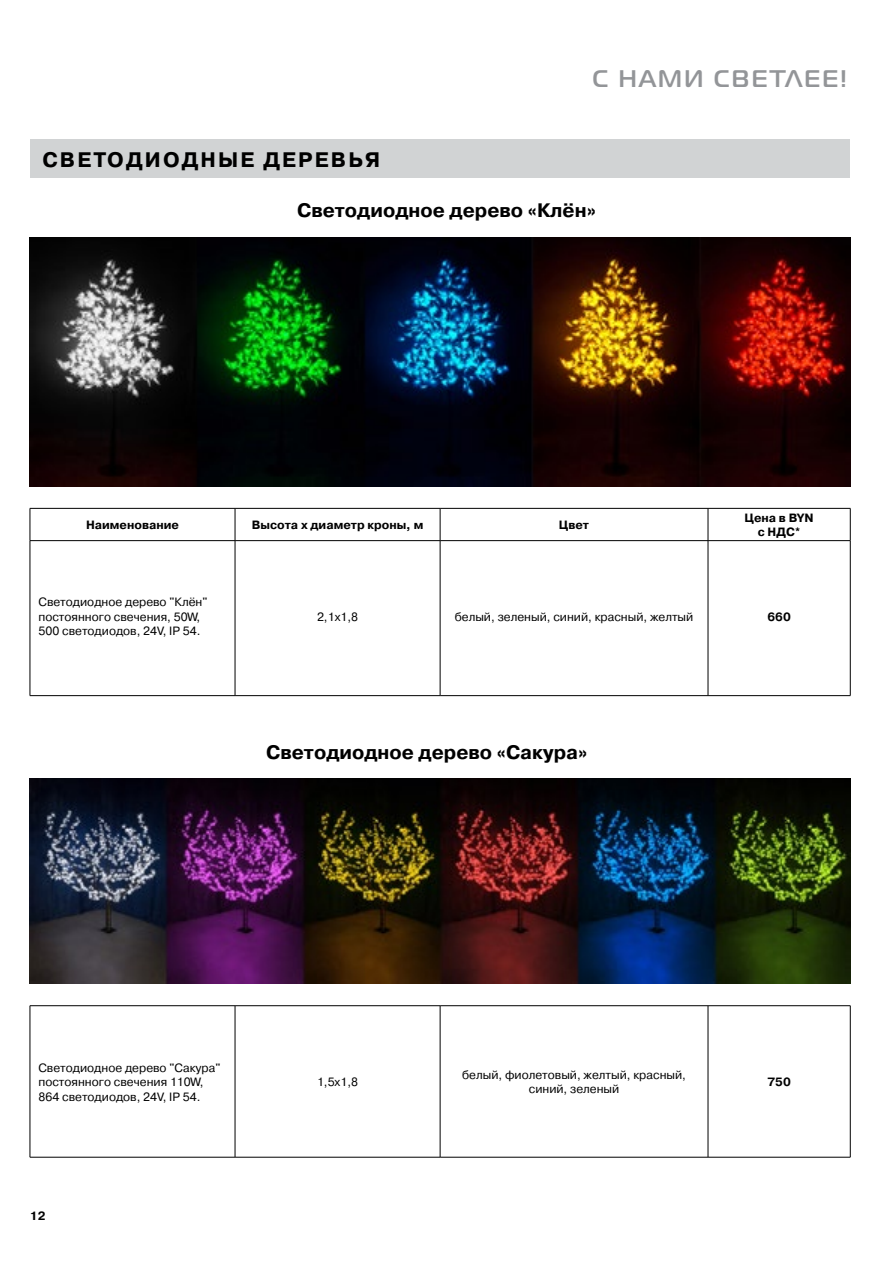
<style>
.page{position:relative;width:893px;height:1263px;background:#fff}
.page>*{position:absolute;margin:0;border:0;box-sizing:border-box;transform-origin:0 0}
.t1{font:700 24px "Magistral C";letter-spacing:.1em;color:#939598}
.t2{font:700 21px "Pragmatica C";letter-spacing:.1em;color:#000}
.t3{font:700 19.5px "Pragmatica C";color:#000}
.t4{font:12px/14.4px "Pragmatica C";color:#000}
.t5{font:700 12px/14.4px "Pragmatica C";color:#000;text-align:center}
</style>
<div class="page">
<div style="left:30px;top:140px;width:820px;height:38px;background:#d1d3d4"></div>
<hr style="left:30px;top:508px;width:205px;height:1px;background:#000">
<hr style="left:30px;top:508px;width:1px;height:32px;background:#000">
<hr style="left:235px;top:508px;width:205px;height:1px;background:#000">
<hr style="left:235px;top:508px;width:1px;height:32px;background:#000">
<hr style="left:440px;top:508px;width:268px;height:1px;background:#000">
<hr style="left:440px;top:508px;width:1px;height:32px;background:#000">
<hr style="left:708px;top:508px;width:142px;height:1px;background:#000">
<hr style="left:708px;top:508px;width:1px;height:32px;background:#000">
<hr style="left:850px;top:508px;width:1px;height:32px;background:#000">
<hr style="left:30px;top:540px;width:205px;height:1px;background:#000">
<hr style="left:30px;top:541px;width:1px;height:154px;background:#000">
<hr style="left:235px;top:540px;width:205px;height:1px;background:#000">
<hr style="left:235px;top:541px;width:1px;height:154px;background:#000">
<hr style="left:440px;top:540px;width:268px;height:1px;background:#000">
<hr style="left:440px;top:541px;width:1px;height:154px;background:#000">
<hr style="left:708px;top:540px;width:142px;height:1px;background:#000">
<hr style="left:708px;top:541px;width:1px;height:154px;background:#000">
<hr style="left:850px;top:541px;width:1px;height:154px;background:#000">
<hr style="left:30px;top:695px;width:205px;height:1px;background:#000">
<hr style="left:235px;top:695px;width:205px;height:1px;background:#000">
<hr style="left:440px;top:695px;width:268px;height:1px;background:#000">
<hr style="left:708px;top:695px;width:142px;height:1px;background:#000">
<hr style="left:30px;top:1005px;width:205px;height:1px;background:#000">
<hr style="left:30px;top:1006px;width:1px;height:151px;background:#000">
<hr style="left:235px;top:1005px;width:205px;height:1px;background:#000">
<hr style="left:235px;top:1006px;width:1px;height:151px;background:#000">
<hr style="left:440px;top:1005px;width:268px;height:1px;background:#000">
<hr style="left:440px;top:1006px;width:1px;height:151px;background:#000">
<hr style="left:708px;top:1005px;width:142px;height:1px;background:#000">
<hr style="left:708px;top:1006px;width:1px;height:151px;background:#000">
<hr style="left:850px;top:1006px;width:1px;height:151px;background:#000">
<hr style="left:30px;top:1157px;width:205px;height:1px;background:#000">
<hr style="left:235px;top:1157px;width:205px;height:1px;background:#000">
<hr style="left:440px;top:1157px;width:268px;height:1px;background:#000">
<hr style="left:708px;top:1157px;width:142px;height:1px;background:#000">
<img style="left:30px;top:237px;width:820px;height:250px">
<img style="left:30px;top:778px;width:820px;height:206px">
<h2 class="t2" style="left:43px;top:148px;width:339px">СВЕТОДИОДНЫЕ ДЕРЕВЬЯ</h2>
<h1 class="t1" style="left:592px;top:64px;width:256px">С НАМИ СВЕТЛЕЕ!</h1>
<h3 class="t3" style="left:297px;top:200px;width:300px">Светодиодное дерево «Клён»</h3>
<p class="t5" style="left:86px;top:518px;width:94px">Наименование</p>
<p class="t5" style="left:252px;top:518px;width:173px">Высота х диаметр кроны, м</p>
<p class="t5" style="left:559px;top:518px;width:32px">Цвет</p>
<p class="t5" style="left:745px;top:511px;width:71px">Цена в BYN с НДС*</p>
<p class="t4" style="left:38px;top:595px;width:171px">Светодиодное дерево "Клён" постоянного свечения, 50W,<br>500 светодиодов, 24V, IP 54.</p>
<p class="t4" style="left:317px;top:609px;width:43px">2,1х1,8</p>
<p class="t4" style="left:455px;top:609px;width:240px">белый, зеленый, синий, красный, желтый</p>
<p class="t5" style="left:767px;top:609px;width:25px">660</p>
<h3 class="t3" style="left:266px;top:741px;width:323px">Светодиодное дерево «Сакура»</h3>
<p class="t4" style="left:38px;top:1060px;width:183px">Светодиодное дерево "Сакура" постоянного свечения 110W,<br>864 светодиодов, 24V, IP 54.</p>
<p class="t5" style="left:30px;top:1208px;width:17px">12</p>
<p class="t4" style="left:317px;top:1075px;width:43px">1,5х1,8</p>
<p class="t4" style="left:462px;top:1068px;width:225px;text-align:center">белый, фиолетовый, желтый, красный, синий, зеленый</p>
<p class="t5" style="left:767px;top:1075px;width:25px">750</p>
</div>
